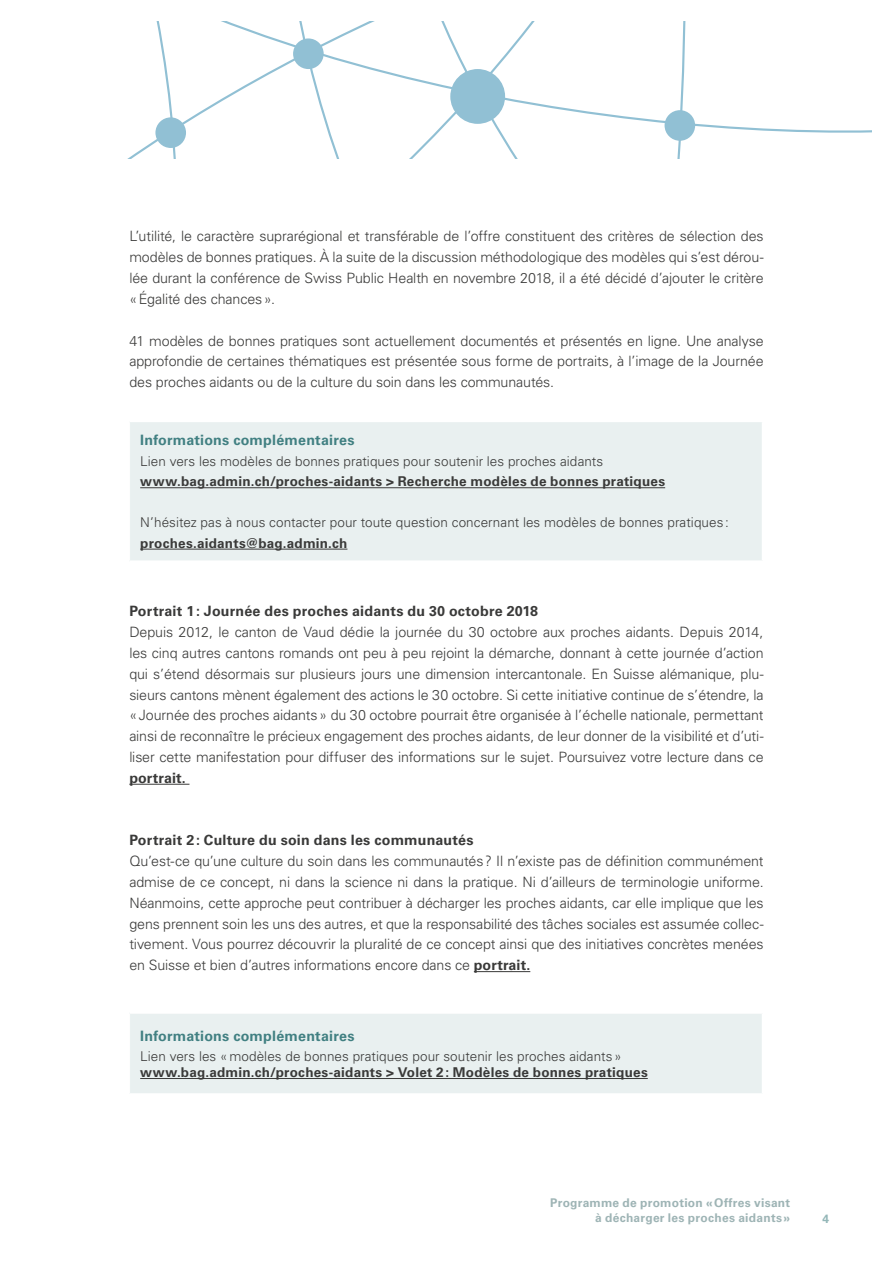
<style>
.page{position:relative;width:893px;height:1263px;background:#fff}
.page>*{position:absolute;margin:0;border:0;box-sizing:border-box;transform-origin:0 0}
.t1{font:300 14.25px/20.9px "Univers LT";letter-spacing:-.01em;color:#3a3a39;text-align:justify}
.t2{font:700 14.25px "Univers LT";letter-spacing:.015em;color:#3a3a39}
.t3{font:700 14.25px "Univers LT";letter-spacing:.015em;color:#418082}
.t4{font:300 13.5px "Univers LT";letter-spacing:.005em;color:#3a3a39}
.t5{font:700 13.5px "Univers LT";letter-spacing:.02em;color:#3a3a39}
.t6{font:700 12px/15px "Univers LT";letter-spacing:.02em;color:#9eb4b5;text-align:right}
.t7{font:700 12px "Univers LT";color:#94b7b8}
.s1{font-weight:700}
</style>
<div class="page">
<svg style="left:129px;top:21px;width:743px;height:137px"></svg>
<div style="left:665px;top:110px;width:30px;height:31px;background:#91c0d4;border-radius:50%"></div>
<div style="left:155px;top:117px;width:31px;height:31px;background:#91c0d4;border-radius:50%"></div>
<div style="left:293px;top:38px;width:31px;height:31px;background:#91c0d4;border-radius:50%"></div>
<div style="left:450px;top:69px;width:55px;height:55px;background:#91c0d4;border-radius:50%"></div>
<hr style="left:129px;top:784px;width:60px;height:1px;background:#3a3a39">
<hr style="left:474px;top:971px;width:56px;height:1px;background:#3a3a39">
<div style="left:130px;top:421px;width:633px;height:140px;background:#e9f0f0"></div>
<hr style="left:129px;top:420px;width:635px;height:2px;background:#fff">
<hr style="left:129px;top:560px;width:635px;height:2px;background:#fff">
<hr style="left:762px;top:422px;width:2px;height:138px;background:#fff">
<hr style="left:140px;top:487px;width:525px;height:1px;background:#3a3a39">
<hr style="left:140px;top:549px;width:207px;height:1px;background:#3a3a39">
<div style="left:130px;top:1013px;width:633px;height:81px;background:#e9f0f0"></div>
<hr style="left:129px;top:1012px;width:635px;height:2px;background:#fff">
<hr style="left:129px;top:1093px;width:635px;height:2px;background:#fff">
<hr style="left:762px;top:1014px;width:2px;height:79px;background:#fff">
<hr style="left:140px;top:1078px;width:508px;height:1px;background:#3a3a39">
<p class="t1" style="left:129px;top:226px;width:636px">L’utilité, le caractère suprarégional et transférable de l’offre constituent des critères de sélection des modèles de bonnes pratiques. À la suite de la discussion méthodologique des modèles qui s’est dérou&shy;lée durant la conférence de Swiss Public Health en novembre 2018, il a été décidé d’ajouter le critère «Égalité des chances».</p>
<p class="t1" style="left:129px;top:330px;width:636px">41 modèles de bonnes pratiques sont actuellement documentés et présentés en ligne. Une analyse approfondie de certaines thématiques est présentée sous forme de portraits, à l’image de la Journée des proches aidants ou de la culture du soin dans les communautés.</p>
<p class="t3" style="left:140px;top:432px;width:216px">Informations complémentaires</p>
<p class="t4" style="left:140px;top:453px;width:465px">Lien vers les modèles de bonnes pratiques pour soutenir les proches aidants</p>
<p class="t5" style="left:140px;top:474px;width:526px">www.bag.admin.ch/proches-aidants &gt; Recherche modèles de bonnes pratiques</p>
<p class="t4" style="left:140px;top:514px;width:590px">N’hésitez pas à nous contacter pour toute question concernant les modèles de bonnes pratiques:</p>
<p class="t5" style="left:140px;top:535px;width:209px">proches.aidants@bag.admin.ch</p>
<p class="t2" style="left:129px;top:603px;width:410px">Portrait 1: Journée des proches aidants du 30 octobre 2018</p>
<p class="t1" style="left:129px;top:621px;width:636px">Depuis 2012, le canton de Vaud dédie la journée du 30 octobre aux proches aidants. Depuis 2014, les cinq autres cantons romands ont peu à peu rejoint la démarche, donnant à cette journée d’action qui s’étend désormais sur plusieurs jours une dimension intercantonale. En Suisse alémanique, plu&shy;sieurs cantons mènent également des actions le 30 octobre. Si cette initiative continue de s’étendre, la «Journée des proches aidants» du 30 octobre pourrait être organisée à l’échelle nationale, permettant ainsi de reconnaître le précieux engagement des proches aidants, de leur donner de la visibilité et d’uti&shy;liser cette manifestation pour diffuser des informations sur le sujet. Poursuivez votre lecture dans ce</p>
<p class="t2" style="left:129px;top:769px;width:58px">portrait.</p>
<p class="t2" style="left:129px;top:832px;width:346px">Portrait 2: Culture du soin dans les communautés</p>
<p class="t1" style="left:129px;top:851px;width:636px">Qu’est-ce qu’une culture du soin dans les communautés? Il n’existe pas de définition communément admise de ce concept, ni dans la science ni dans la pratique. Ni d’ailleurs de terminologie uniforme.<br>Néanmoins, cette approche peut contribuer à décharger les proches aidants, car elle implique que les gens prennent soin les uns des autres, et que la responsabilité des tâches sociales est assumée collec&shy;tivement. Vous pourrez découvrir la pluralité de ce concept ainsi que des initiatives concrètes menées en Suisse et bien d’autres informations encore dans ce <span class="s1">portrait.</span></p>
<p class="t3" style="left:140px;top:1027px;width:216px">Informations complémentaires</p>
<p class="t4" style="left:140px;top:1048px;width:483px">Lien vers les «modèles de bonnes pratiques pour soutenir les proches aidants»</p>
<p class="t5" style="left:140px;top:1064px;width:509px">www.bag.admin.ch/proches-aidants &gt; Volet 2: Modèles de bonnes pratiques</p>
<p class="t6" style="left:550px;top:1195px;width:241px">Programme de promotion «Offres visant à décharger les proches aidants»</p>
<p class="t7" style="left:822px;top:1212px;width:8px">4</p>
</div>
